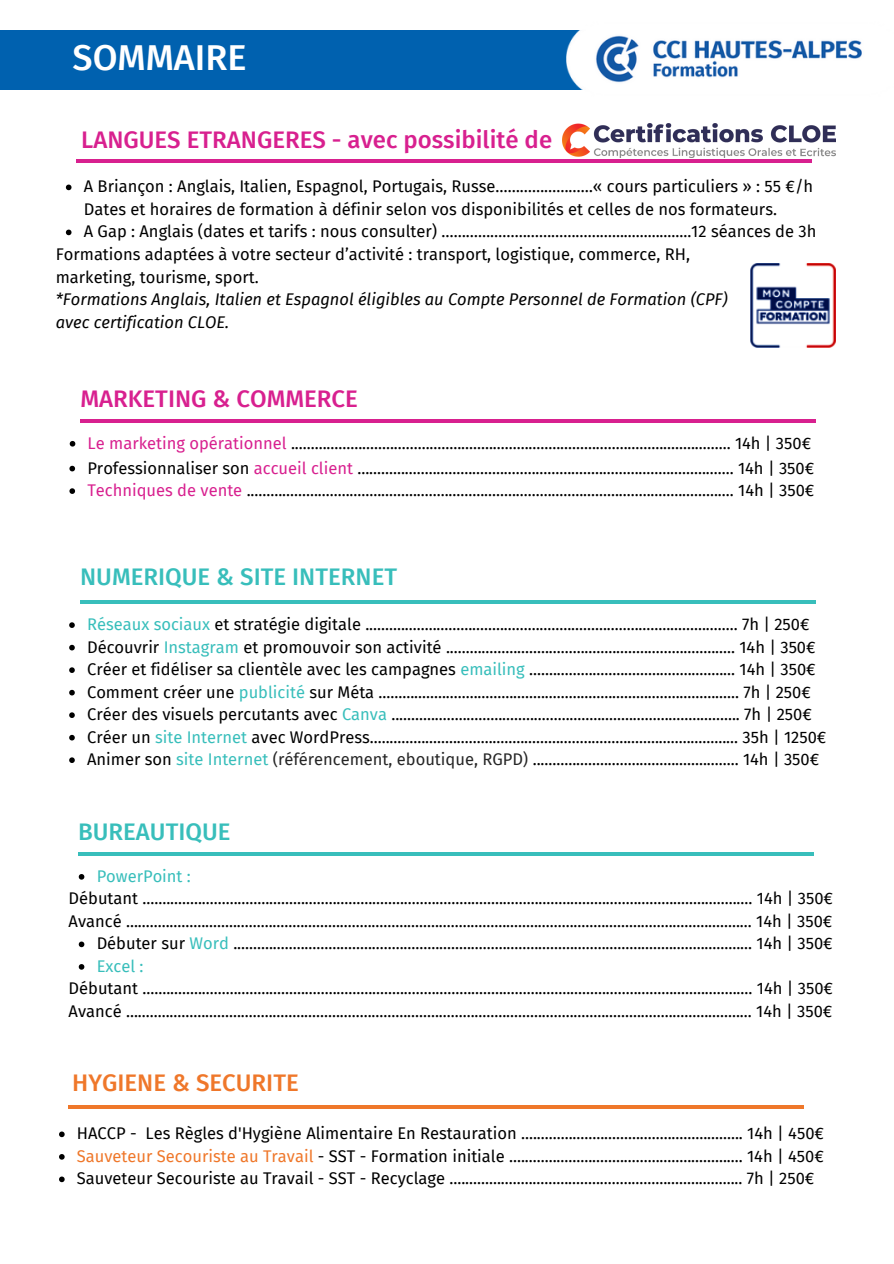
<style>
.page{position:relative;width:894px;height:1264px;background:#fff}
.page>*{position:absolute;margin:0;border:0;box-sizing:border-box;transform-origin:0 0}
.t1{font:500 36px "Fira Sans";color:#fff}
.t2{font:500 24px "Fira Sans";color:#d8208f}
.t3{font:500 24px "Fira Sans";color:#38bebb}
.t4{font:500 24px "Fira Sans";color:#ef772a}
.t5{font:16.5px/22.5px "Fira Sans";color:#000}
.t6{font:italic 16.5px "Fira Sans";color:#000}
.t7{font:16.5px "Fira Sans";color:#38bebb}
.s1{color:#d8208f}
.s2{color:#38bebb}
.s3{color:#262626}
.s4{color:#ef772a}
</style>
<div class="page">
<svg style="left:69px;top:622px;width:6px;height:6px"></svg>
<svg style="left:69px;top:645px;width:6px;height:5px"></svg>
<svg style="left:69px;top:667px;width:6px;height:6px"></svg>
<svg style="left:69px;top:690px;width:6px;height:5px"></svg>
<svg style="left:69px;top:712px;width:6px;height:6px"></svg>
<svg style="left:69px;top:735px;width:6px;height:5px"></svg>
<svg style="left:69px;top:757px;width:6px;height:6px"></svg>
<hr style="left:80px;top:419px;width:735px;height:3px;background:#d8208f">
<hr style="left:80px;top:600px;width:734px;height:3px;background:#38bebb">
<svg style="left:69px;top:466px;width:6px;height:5px"></svg>
<svg style="left:69px;top:488px;width:6px;height:6px"></svg>
<svg style="left:79px;top:874px;width:5px;height:5px"></svg>
<svg style="left:79px;top:941px;width:5px;height:6px"></svg>
<svg style="left:79px;top:964px;width:5px;height:5px"></svg>
<svg style="left:70px;top:441px;width:5px;height:5px"></svg>
<div style="left:0;top:30px;width:815px;height:59px;background:#0061af"></div>
<hr style="left:78px;top:852px;width:734px;height:3px;background:#38bebb">
<svg style="left:59px;top:1131px;width:6px;height:6px"></svg>
<svg style="left:59px;top:1154px;width:6px;height:5px"></svg>
<svg style="left:59px;top:1176px;width:6px;height:6px"></svg>
<hr style="left:69px;top:1105px;width:734px;height:3px;background:#ef772a">
<img style="left:566px;top:30px;width:296px;height:60px">
<hr style="left:76px;top:160px;width:735px;height:3px;background:#d8208f">
<img style="left:750px;top:263px;width:85px;height:85px">
<img style="left:562px;top:123px;width:272px;height:35px">
<svg style="left:66px;top:184px;width:5px;height:6px"></svg>
<svg style="left:66px;top:229px;width:5px;height:6px"></svg>
<p class="t1" style="left:73px;top:37px;width:175px">SOMMAIRE</p>
<p class="t2" style="left:81px;top:125px;width:472px">LANGUES ETRANGERES - avec possibilité de</p>
<p class="t5" style="left:84px;top:176px;width:730px">A Briançon : Anglais, Italien, Espagnol, Portugais, Russe……………………« cours particuliers » : 55 €/h<br>Dates et horaires de formation à définir selon vos disponibilités et celles de nos formateurs.</p>
<p class="t5" style="left:84px;top:221px;width:734px">A Gap : Anglais (dates et tarifs : nous consulter) ……………………………………....................12 séances de 3h</p>
<p class="t5" style="left:56px;top:243px;width:635px">Formations adaptées à votre secteur d’activité : transport, logistique, commerce, RH,</p>
<p class="t5" style="left:56px;top:266px;width:204px">marketing, tourisme, sport.</p>
<p class="t6" style="left:56px;top:289px;width:673px">*Formations Anglais, Italien et Espagnol éligibles au Compte Personnel de Formation (CPF)</p>
<p class="t6" style="left:56px;top:312px;width:175px">avec certification CLOE.</p>
<p class="t2" style="left:80px;top:384px;width:279px">MARKETING &amp; COMMERCE</p>
<p class="t5" style="left:88px;top:432px;width:724px"><span class="s1">Le marketing opérationnel</span> ............................................................................................................... 14h | 350€</p>
<p class="t5" style="left:87px;top:457px;width:728px">Professionnaliser son <span class="s1">accueil client</span> ............................................................................................... 14h | 350€</p>
<p class="t5" style="left:87px;top:479px;width:728px"><span class="s1">Techniques de vente</span> ........................................................................................................................... 14h | 350€</p>
<h2 class="t3" style="left:80px;top:563px;width:318px">NUMERIQUE &amp; SITE INTERNET</h2>
<p class="t5" style="left:87px;top:613px;width:723px"><span class="s2">Réseaux sociaux</span> et stratégie digitale .............................................................................................. 7h | 250€</p>
<h1 class="t5" style="left:87px;top:636px;width:729px">Découvrir <span class="s2">Instagram</span> et promouvoir son activité ......................................................................... 14h | 350€</h1>
<p class="t5" style="left:87px;top:658px;width:730px">Créer et fidéliser sa clientèle avec les campagnes <span class="s2">emailing</span> .................................................... 14h | 350€</p>
<h3 class="t5" style="left:87px;top:681px;width:725px">Comment créer une <span class="s2">publicité</span> sur Méta ........................................................................................... 7h | 250€</h3>
<p class="t5" style="left:87px;top:703px;width:726px">Créer des visuels percutants avec <span class="s2">Canva</span> ........................................................................................ 7h | 250€</p>
<p class="t5" style="left:87px;top:726px;width:740px">Créer un <span class="s2">site Internet</span> avec WordPress............................................................................................. 35h | 1250€</p>
<p class="t5" style="left:87px;top:748px;width:733px">Animer son <span class="s2">site Internet</span> <span class="s3">(référencement, eboutique, RGPD)</span> .................................................... 14h | 350€</p>
<p class="t3" style="left:78px;top:817px;width:154px">BUREAUTIQUE</p>
<p class="t7" style="left:97px;top:866px;width:96px">PowerPoint :</p>
<p class="t5" style="left:69px;top:887px;width:765px">Débutant .......................................................................................................................................................... 14h | 350€</p>
<h2 class="t5" style="left:69px;top:910px;width:765px">Avancé .............................................................................................................................................................. 14h | 350€</h2>
<p class="t5" style="left:97px;top:932px;width:737px">Débuter sur <span class="s2">Word</span> ................................................................................................................................... 14h | 350€</p>
<p class="t7" style="left:97px;top:956px;width:48px">Excel :</p>
<p class="t5" style="left:69px;top:977px;width:765px">Débutant .......................................................................................................................................................... 14h | 350€</p>
<p class="t5" style="left:69px;top:1000px;width:765px">Avancé .............................................................................................................................................................. 14h | 350€</p>
<p class="t4" style="left:72px;top:1068px;width:228px">HYGIENE &amp; SECURITE</p>
<p class="t5" style="left:77px;top:1122px;width:748px">HACCP - Les Règles d'Hygiène Alimentaire En Restauration ........................................................ 14h | 450€</p>
<p class="t5" style="left:77px;top:1145px;width:748px"><span class="s4">Sauveteur Secouriste au Travail</span> - SST - Formation initiale ........................................................... 14h | 450€</p>
<p class="t5" style="left:77px;top:1167px;width:738px">Sauveteur Secouriste au Travail - SST - Recyclage .......................................................................... 7h | 250€</p>
</div>
